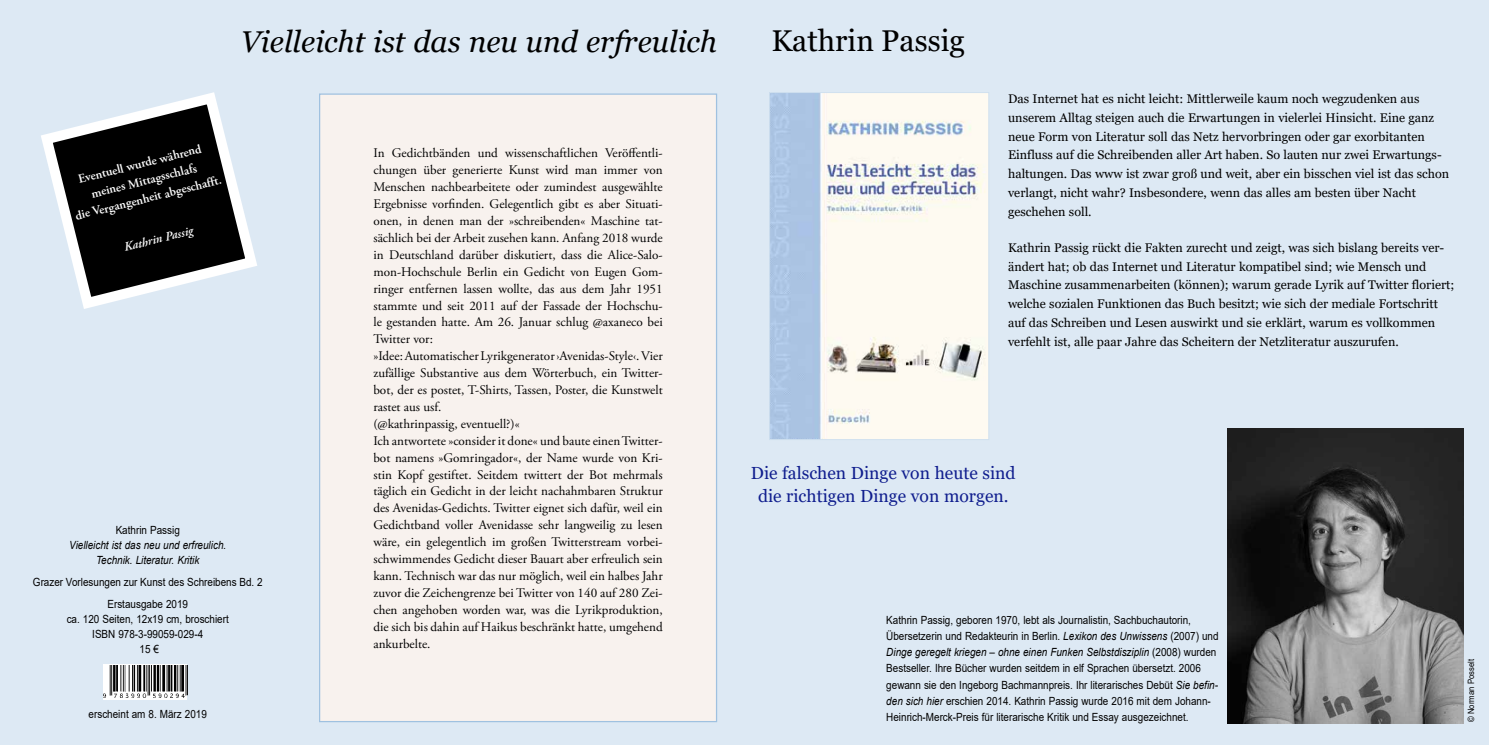
<style>
.page{position:relative;width:1489px;height:745px;background:#fff}
.page>*{position:absolute;margin:0;border:0;box-sizing:border-box;transform-origin:0 0}
.t1{font:italic 30px "Georgia";color:#000}
.t2{font:30px "Georgia";color:#000}
.t3{font:17.5px/22.5px "Georgia";color:#101e8e;text-align:center}
.t4{font:13.12px/16.9px "Adobe Garamond Pro";color:#000}
.t5{font:12.5px/18.8px "Georgia";color:#000}
.t6{font:600 12.5px/17.5px "Adobe Garamond Pro";color:#fff;text-align:center}
.t7{font:italic 600 12.5px "Adobe Garamond Pro";color:#fff}
.t8{font:11.25px/16.2px "Arial";color:#000;text-align:center;scale:.88 1}
.t9{font:italic 11.25px/15px "Arial";color:#000;text-align:center;scale:.88 1}
.t10{font:8.75px "Arial";color:#000;scale:.88 1}
.s1{font-style:italic}
</style>
<div class="page">
<div style="left:0;top:0;width:1488px;height:744px;background:#dde9f4"></div>
<svg style="left:104px;top:664px;width:83px;height:35px"></svg>
<img style="left:104px;top:665px;width:83px;height:32px">
<img style="left:771px;top:94px;width:216px;height:343px">
<div style="left:769px;top:92px;width:220px;height:347px;border:1px solid #cfe0ef"></div>
<div style="left:319px;top:94px;width:397px;height:627px;background:#f8f2ee"></div>
<svg style="left:41px;top:92px;width:216px;height:217px"></svg>
<img style="left:1227px;top:428px;width:236px;height:295px">
<h1 class="t1" style="left:241px;top:23px;width:477px">Vielleicht ist das neu und erfreulich</h1>
<p class="t6" style="left:65px;top:173px;width:152px;rotate:-14deg">Eventuell wurde während meines Mittagsschlafs<br>die Vergangenheit abgeschafft.</p>
<p class="t7" style="left:122px;top:240px;width:72px;rotate:-14deg">Kathrin Passig</p>
<p class="t8" style="left:116px;top:521px;width:74px">Kathrin Passig</p>
<p class="t9" style="left:69px;top:537px;width:180px">Vielleicht ist das neu und erfreulich.<br>Technik. Literatur. Kritik</p>
<p class="t8" style="left:33px;top:570px;width:262px;line-height:22.1px">Grazer Vorlesungen zur Kunst des Schreibens Bd. 2<br>Erstausgabe 2019</p>
<p class="t8" style="left:67px;top:611px;width:186px;line-height:15px">ca. 120 Seiten, 12x19 cm, broschiert<br>ISBN 978-3-99059-029-4<br>15 €</p>
<p class="t8" style="left:89px;top:704px;width:136px">erscheint am 8. März 2019</p>
<p class="t4" style="left:373px;top:145px;width:291px">In Gedichtbänden und wissenschaftlichen Veröffentli&shy;chungen über generierte Kunst wird man immer von Menschen nachbearbeitete oder zumindest ausgewählte Ergebnisse vorfinden. Gelegentlich gibt es aber Situati&shy;onen, in denen man der »schreibenden« Maschine tat&shy;sächlich bei der Arbeit zusehen kann. Anfang 2018 wurde in Deutschland darüber diskutiert, dass die Alice-Salo&shy;mon-Hochschule Berlin ein Gedicht von Eugen Gom&shy;ringer entfernen lassen wollte, das aus dem Jahr 1951 stammte und seit 2011 auf der Fassade der Hochschu&shy;le gestanden hatte. Am 26. Januar schlug @axaneco bei Twitter vor:<br>»Idee: Automatischer Lyrikgenerator ›Avenidas-Style‹. Vier zufällige Substantive aus dem Wörterbuch, ein Twitter&shy;bot, der es postet, T-Shirts, Tassen, Poster, die Kunstwelt rastet aus usf.<br>(@kathrinpassig, eventuell?)«<br>Ich antwortete »consider it done« und baute einen Twitter&shy;bot namens »Gomringador«, der Name wurde von Kri&shy;stin Kopf gestiftet. Seitdem twittert der Bot mehrmals täglich ein Gedicht in der leicht nachahmbaren Struktur des Avenidas-Gedichts. Twitter eignet sich dafür, weil ein Gedichtband voller Avenidasse sehr langweilig zu lesen wäre, ein gelegentlich im großen Twitterstream vorbei&shy;schwimmendes Gedicht dieser Bauart aber erfreulich sein kann. Technisch war das nur möglich, weil ein halbes Jahr zuvor die Zeichengrenze bei Twitter von 140 auf 280 Zei&shy;chen angehoben worden war, was die Lyrikproduktion, die sich bis dahin auf Haikus beschränkt hatte, umgehend ankurbelte.</p>
<h1 class="t2" style="left:771px;top:23px;width:195px">Kathrin Passig</h1>
<p class="t5" style="left:1008px;top:89px;width:442px">Das Internet hat es nicht leicht: Mittlerweile kaum noch wegzudenken aus unserem Alltag steigen auch die Erwartungen in vielerlei Hinsicht. Eine ganz neue Form von Literatur soll das Netz hervorbringen oder gar exorbitanten Einfluss auf die Schreibenden aller Art haben. So lauten nur zwei Erwartungs&shy;haltungen. Das www ist zwar groß und weit, aber ein bisschen viel ist das schon verlangt, nicht wahr? Insbesondere, wenn das alles am besten über Nacht geschehen soll.</p>
<p class="t5" style="left:1008px;top:238px;width:448px">Kathrin Passig rückt die Fakten zurecht und zeigt, was sich bislang bereits ver&shy;ändert hat; ob das Internet und Literatur kompatibel sind; wie Mensch und Maschine zusammenarbeiten (können); warum gerade Lyrik auf Twitter floriert; welche sozialen Funktionen das Buch besitzt; wie sich der mediale Fortschritt auf das Schreiben und Lesen auswirkt und sie erklärt, warum es vollkommen verfehlt ist, alle paar Jahre das Scheitern der Netzliteratur auszurufen.</p>
<h2 class="t3" style="left:750px;top:462px;width:266px">Die falschen Dinge von heute sind die richtigen Dinge von morgen.</h2>
<p class="t8" style="left:886px;top:611px;width:379px;text-align:left">Kathrin Passig, geboren 1970, lebt als Journalistin, Sachbuchautorin, Übersetzerin und Redakteurin in Berlin. <span class="s1">Lexikon des Unwissens</span> (2007) und <span class="s1">Dinge geregelt kriegen – ohne einen Funken Selbstdisziplin</span> (2008) wurden Bestseller. Ihre Bücher wurden seitdem in elf Sprachen übersetzt. 2006 gewann sie den Ingeborg Bachmannpreis. Ihr literarisches Debüt <span class="s1">Sie befin&shy;den sich hier</span> erschien 2014. Kathrin Passig wurde 2016 mit dem Johann-Heinrich-Merck-Preis für literarische Kritik und Essay ausgezeichnet.</p>
<p class="t10" style="left:1464px;top:721px;width:73px;rotate:-90deg">© Norman Posselt</p>
</div>
